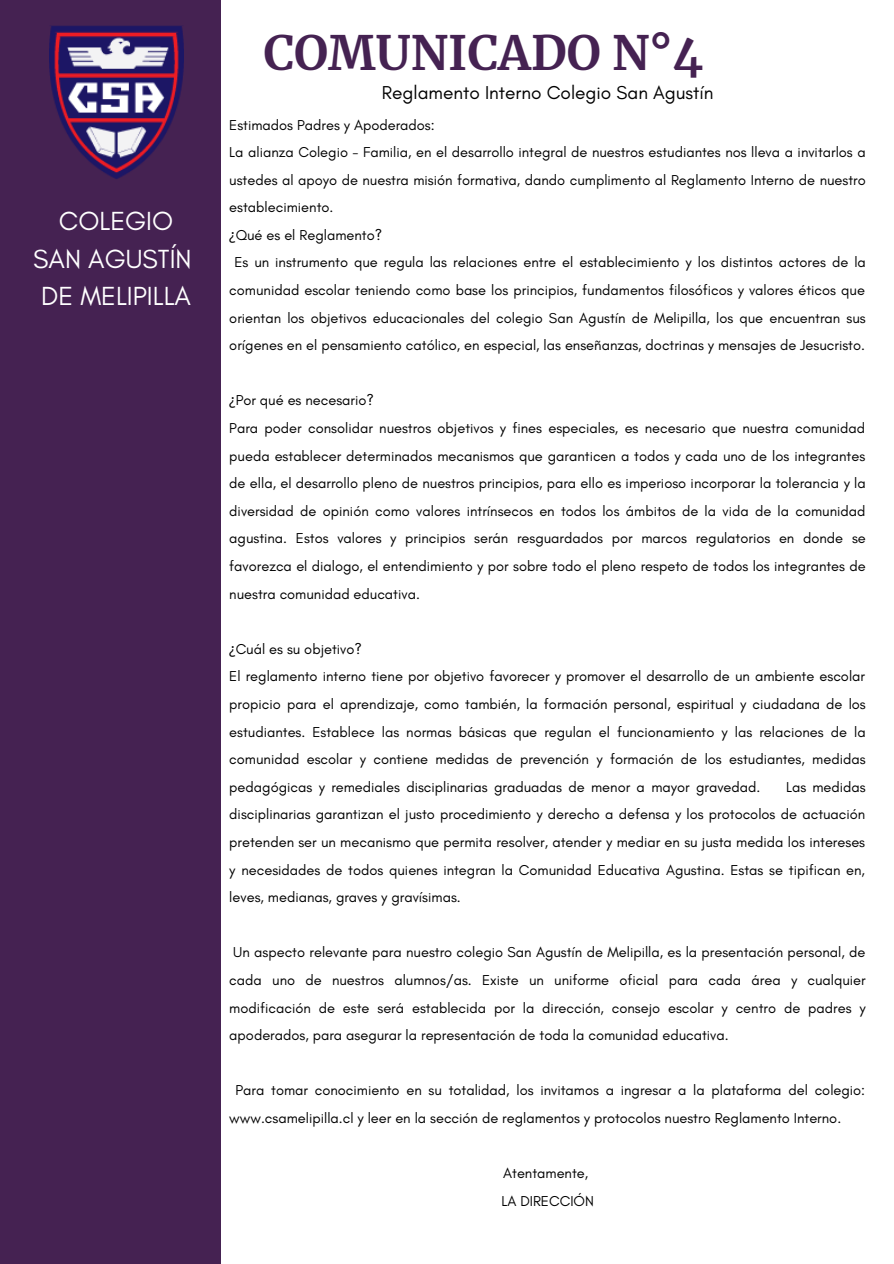
<style>
.page{position:relative;width:894px;height:1264px;background:#fff}
.page>*{position:absolute;margin:0;border:0;box-sizing:border-box;transform-origin:0 0}
.t1{font:700 46.8px "Merriweather";color:#452252}
.t2{font:26.7px/37.2px "Glacial Indifference";color:#fff;text-align:center}
.t3{font:19.05px "Glacial Indifference";color:#000}
.t4{font:14.55px/27.6px "Glacial Indifference";color:#000}
.s1{font-family:"Noto Sans"}
</style>
<div class="page">
<div style="left:0;top:0;width:220px;height:1263px;background:#452252"></div>
<img style="left:49px;top:25px;width:134px;height:154px">
<h2 class="t2" style="left:33px;top:202px;width:160px">COLEGIO<br>SAN AGUSTÍN<br>DE MELIPILLA</h2>
<h1 class="t1" style="left:263px;top:24px;width:441px">COMUNICADO N°4</h1>
<h3 class="t3" style="left:382px;top:80px;width:333px">Reglamento Interno Colegio San Agustín</h3>
<p class="t4" style="left:229px;top:111px;width:207px">Estimados Padres y Apoderados:</p>
<p class="t4" style="left:229px;top:138px;width:637px">La alianza Colegio - Familia, en el desarrollo integral de nuestros estudiantes nos lleva a invitarlos a</p>
<p class="t4" style="left:229px;top:166px;width:637px">ustedes al apoyo de nuestra misión formativa, dando cumplimento al Reglamento Interno de nuestro</p>
<p class="t4" style="left:229px;top:193px;width:106px">establecimiento.</p>
<p class="t4" style="left:229px;top:221px;width:154px"><span class="s1">¿</span>Qué es el Reglamento?</p>
<p class="t4" style="left:234px;top:248px;width:633px">Es un instrumento que regula las relaciones entre el establecimiento y los distintos actores de la</p>
<p class="t4" style="left:229px;top:276px;width:637px">comunidad escolar teniendo como base los principios, fundamentos filosóficos y valores éticos que</p>
<p class="t4" style="left:229px;top:304px;width:637px">orientan los objetivos educacionales del colegio San Agustín de Melipilla, los que encuentran sus</p>
<p class="t4" style="left:229px;top:331px;width:637px">orígenes en el pensamiento católico, en especial, las enseñanzas, doctrinas y mensajes de Jesucristo.</p>
<p class="t4" style="left:229px;top:386px;width:637px"><span class="s1">¿</span>Por qué es necesario?<br>Para poder consolidar nuestros objetivos y fines especiales, es necesario que nuestra comunidad pueda establecer determinados mecanismos que garanticen a todos y cada uno de los integrantes de ella, el desarrollo pleno de nuestros principios, para ello es imperioso incorporar la tolerancia y la diversidad de opinión como valores intrínsecos en todos los ámbitos de la vida de la comunidad agustina. Estos valores y principios serán resguardados por marcos regulatorios en donde se favorezca el dialogo, el entendimiento y por sobre todo el pleno respeto de todos los integrantes de nuestra comunidad educativa.</p>
<p class="t4" style="left:229px;top:635px;width:638px"><span class="s1">¿</span>Cuál es su objetivo?<br>El reglamento interno tiene por objetivo favorecer y promover el desarrollo de un ambiente escolar propicio para el aprendizaje, como también, la formación personal, espiritual y ciudadana de los estudiantes. Establece las normas básicas que regulan el funcionamiento y las relaciones de la comunidad escolar y contiene medidas de prevención y formación de los estudiantes, medidas pedagógicas y remediales disciplinarias graduadas de menor a mayor gravedad.</p>
<p class="t4" style="left:229px;top:773px;width:637px;text-align:justify;text-indent:556px">Las medidas disciplinarias garantizan el justo procedimiento y derecho a defensa y los protocolos de actuación pretenden ser un mecanismo que permita resolver, atender y mediar en su justa medida los intereses y necesidades de todos quienes integran la Comunidad Educativa Agustina. Estas se tipifican en, leves, medianas, graves y gravísimas.</p>
<p class="t4" style="left:229px;top:938px;width:637px;text-align:justify">Un aspecto relevante para nuestro colegio San Agustín de Melipilla, es la presentación personal, de cada uno de nuestros alumnos/as. Existe un uniforme oficial para cada área y cualquier modificación de este será establecida por la dirección, consejo escolar y centro de padres y apoderados, para asegurar la representación de toda la comunidad educativa.</p>
<p class="t4" style="left:229px;top:1076px;width:637px;text-indent:6px">Para tomar conocimiento en su totalidad, los invitamos a ingresar a la plataforma del colegio: www.csamelipilla.cl y leer en la sección de reglamentos y protocolos nuestro Reglamento Interno.</p>
<p class="t4" style="left:501px;top:1159px;width:94px">Atentamente,<br>LA DIRECCIÓN</p>
</div>
